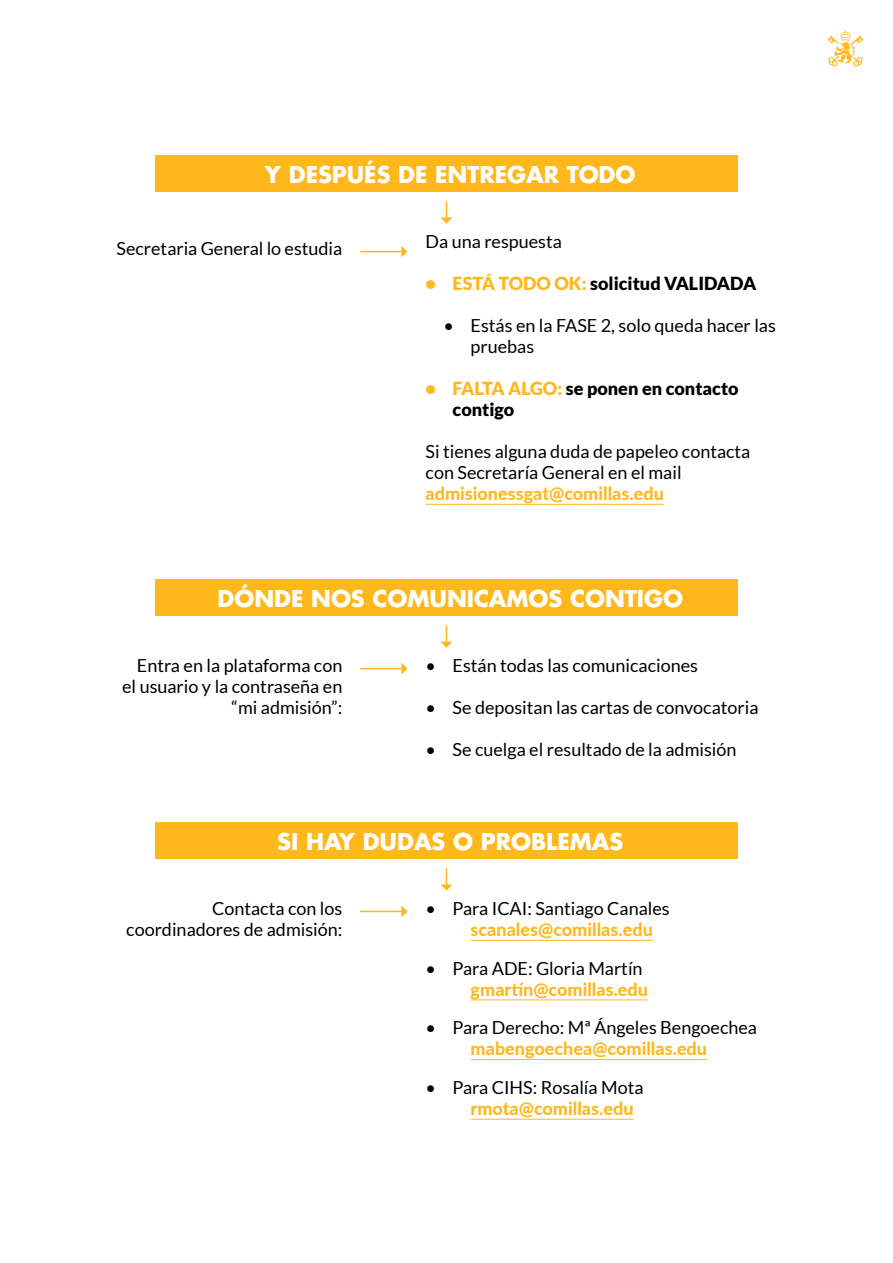
<style>
.page{position:relative;width:893px;height:1263px;background:#fff}
.page>*{position:absolute;margin:0;border:0;box-sizing:border-box;transform-origin:0 0}
.t1{font:700 22.5px "Futura Std";color:#fff}
.t2{font:18px/21px "Lato";color:#000;text-align:right}
.t3{font:800 18px "Lato";color:#ffb81c}
.t4{font:900 18px/21px "Lato";color:#000}
.s1{color:#ffb81c}
</style>
<div class="page">
<div style="left:155px;top:155px;width:582px;height:36px;background:#ffb81c"></div>
<div style="left:155px;top:579px;width:582px;height:36px;background:#ffb81c"></div>
<div style="left:155px;top:822px;width:582px;height:36px;background:#ffb81c"></div>
<svg style="left:827px;top:30px;width:36px;height:36px"></svg>
<hr style="left:426px;top:504px;width:238px;height:1px;background:#ffb81c">
<hr style="left:471px;top:940px;width:182px;height:1px;background:#ffb81c">
<hr style="left:471px;top:1059px;width:236px;height:1px;background:#ffb81c">
<hr style="left:471px;top:999px;width:177px;height:1px;background:#ffb81c">
<hr style="left:471px;top:1119px;width:163px;height:1px;background:#ffb81c">
<hr style="left:360px;top:251px;width:42px;height:1px;background:#ffb81c">
<svg style="left:401px;top:246px;width:7px;height:11px"></svg>
<hr style="left:360px;top:668px;width:42px;height:1px;background:#ffb81c">
<svg style="left:401px;top:663px;width:7px;height:11px"></svg>
<hr style="left:360px;top:911px;width:42px;height:1px;background:#ffb81c">
<svg style="left:401px;top:905px;width:7px;height:12px"></svg>
<svg style="left:441px;top:201px;width:11px;height:23px"></svg>
<svg style="left:441px;top:625px;width:11px;height:23px"></svg>
<svg style="left:441px;top:868px;width:11px;height:23px"></svg>
<p class="t1" style="left:265px;top:159px;width:372px">Y DESPUÉS DE ENTREGAR TODO</p>
<p class="t2" style="left:117px;top:237px;width:227px">Secretaria General lo estudia</p>
<p class="t2" style="left:426px;top:231px;width:138px">Da una respuesta</p>
<p class="t4" style="left:426px;top:273px;width:332px"><span class="s1">• ESTÁ TODO OK:</span> solicitud VALIDADA</p>
<p class="t2" style="left:471px;top:315px;width:307px;text-align:left;text-indent:-27px">• Estás en la FASE 2, solo queda hacer las pruebas</p>
<p class="t4" style="left:453px;top:378px;width:288px;text-indent:-27px"><span class="s1">• FALTA ALGO:</span> se ponen en contacto contigo</p>
<p class="t2" style="left:426px;top:441px;width:326px;text-align:left">Si tienes alguna duda de papeleo contacta con Secretaría General en el mail</p>
<p class="t3" style="left:426px;top:480px;width:240px">admisionessgat@comillas.edu</p>
<p class="t1" style="left:217px;top:583px;width:467px">DÓNDE NOS COMUNICAMOS CONTIGO</p>
<p class="t2" style="left:122px;top:655px;width:222px">Entra en la plataforma con el usuario y la contraseña en “mi admisión”:</p>
<p class="t2" style="left:426px;top:655px;width:274px">• Están todas las comunicaciones</p>
<p class="t2" style="left:426px;top:697px;width:334px">• Se depositan las cartas de convocatoria</p>
<p class="t2" style="left:426px;top:739px;width:312px">• Se cuelga el resultado de la admisión</p>
<p class="t1" style="left:277px;top:826px;width:348px">SI HAY DUDAS O PROBLEMAS</p>
<p class="t2" style="left:126px;top:898px;width:218px">Contacta con los coordinadores de admisión:</p>
<p class="t2" style="left:426px;top:898px;width:246px">• Para ICAI: Santiago Canales</p>
<p class="t3" style="left:471px;top:916px;width:184px">scanales@comillas.edu</p>
<p class="t2" style="left:426px;top:958px;width:219px">• Para ADE: Gloria Martín</p>
<p class="t3" style="left:471px;top:976px;width:179px">gmartín@comillas.edu</p>
<p class="t2" style="left:426px;top:1017px;width:333px">• Para Derecho: Mª Ángeles Bengoechea</p>
<p class="t3" style="left:471px;top:1035px;width:238px">mabengoechea@comillas.edu</p>
<p class="t2" style="left:426px;top:1077px;width:219px">• Para CIHS: Rosalía Mota</p>
<p class="t3" style="left:471px;top:1095px;width:164px">rmota@comillas.edu</p>
</div>
